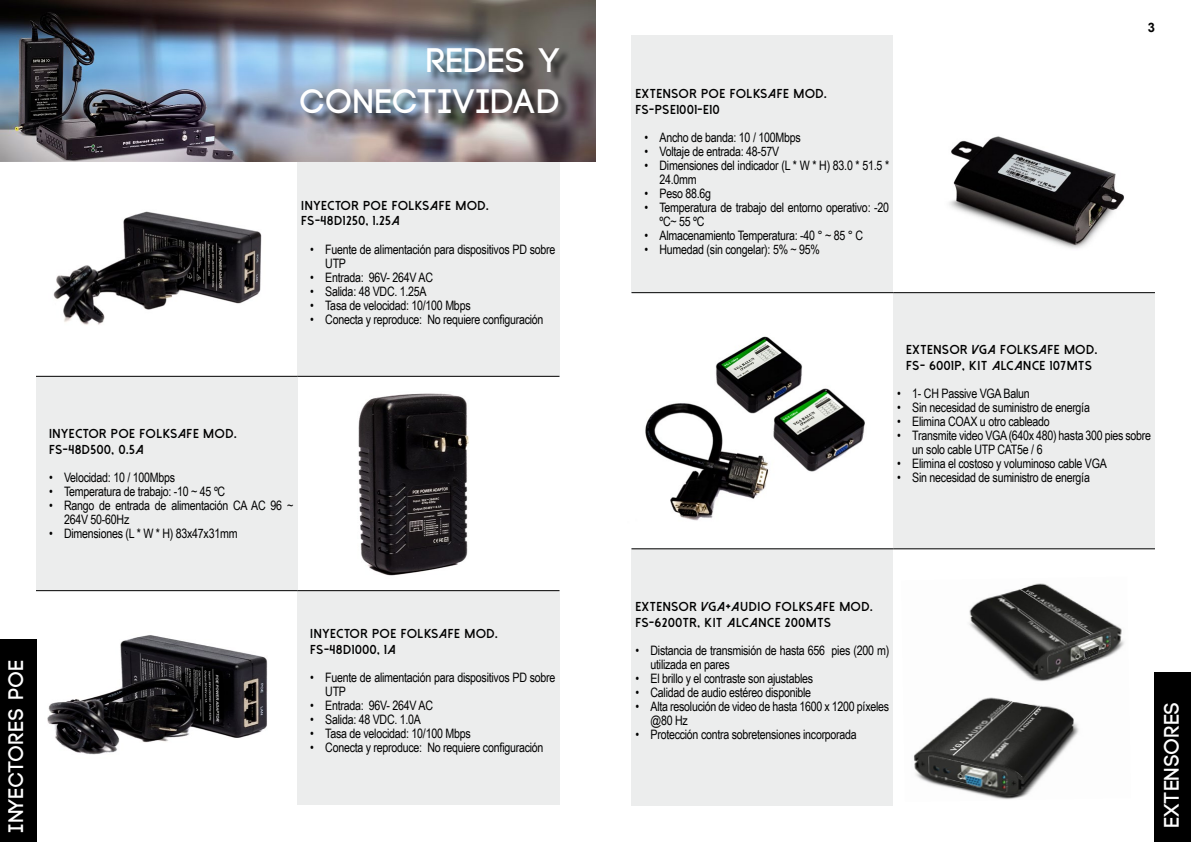
<style>
.page{position:relative;width:1191px;height:842px;background:#fff}
.page>*{position:absolute;margin:0;border:0;box-sizing:border-box;transform-origin:0 0}
.t1{font:700 34px/40.8px "Code";letter-spacing:.05em;color:#fff;text-align:right}
.t2{font:700 21px "Code";letter-spacing:.05em;color:#fff}
.t3{font:13px/14px "Arial Narrow";letter-spacing:-.02em;color:#000}
.t4{font:800 13px/15.6px "Dolce Vita";letter-spacing:.05em;color:#000}
.t5{font:700 13px "Arial";color:#000}
</style>
<div class="page">
<img style="left:0;top:0;width:595px;height:162px">
<div style="left:302px;top:49px;width:269px;height:77px;background:#000;opacity:.75"></div>
<div style="left:0;top:639px;width:36px;height:203px;background:#000"></div>
<div style="left:1155px;top:672px;width:36px;height:170px;background:#000"></div>
<div style="left:297px;top:162px;width:262px;height:214px;background:#eceded"></div>
<div style="left:36px;top:376px;width:261px;height:215px;background:#eceded"></div>
<div style="left:297px;top:591px;width:262px;height:214px;background:#eceded"></div>
<hr style="left:36px;top:376px;width:261px;height:1px;background:#000">
<hr style="left:297px;top:376px;width:262px;height:1px;background:#000">
<hr style="left:36px;top:590px;width:261px;height:1px;background:#000">
<hr style="left:297px;top:590px;width:262px;height:1px;background:#000">
<div style="left:631px;top:36px;width:262px;height:257px;background:#eceded"></div>
<div style="left:893px;top:293px;width:262px;height:256px;background:#eceded"></div>
<div style="left:631px;top:549px;width:262px;height:257px;background:#eceded"></div>
<hr style="left:631px;top:292px;width:262px;height:1px;background:#000">
<hr style="left:893px;top:292px;width:262px;height:1px;background:#000">
<hr style="left:631px;top:548px;width:262px;height:1px;background:#000">
<hr style="left:893px;top:548px;width:262px;height:1px;background:#000">
<img style="left:949px;top:136px;width:175px;height:113px">
<img style="left:358px;top:393px;width:111px;height:183px">
<img style="left:47px;top:635px;width:221px;height:120px">
<img style="left:53px;top:211px;width:209px;height:114px">
<img style="left:645px;top:336px;width:220px;height:185px">
<img style="left:913px;top:583px;width:211px;height:217px">
<h1 class="t1" style="left:301px;top:41px;width:260px">REDES Y<br>CONECTIVIDAD</h1>
<p class="t4" style="left:301px;top:197px;width:189px">INYECTOR POE FOLKSAFE MOD.<br>FS-48D1250, 1.25A</p>
<p class="t3" style="left:325px;top:242px;width:232px;text-indent:-15px">• Fuente de alimentación para dispositivos PD sobre<br>UTP</p>
<p class="t3" style="left:310px;top:270px;width:124px">• Entrada: 96V- 264V AC</p>
<p class="t3" style="left:310px;top:284px;width:118px">• Salida: 48 VDC. 1.25A</p>
<p class="t3" style="left:310px;top:298px;width:162px">• Tasa de velocidad: 10/100 Mbps</p>
<p class="t3" style="left:310px;top:312px;width:235px">• Conecta y reproduce: No requiere configuración</p>
<p class="t4" style="left:49px;top:426px;width:189px">INYECTOR POE FOLKSAFE MOD.<br>FS-48D500, 0.5A</p>
<p class="t3" style="left:49px;top:470px;width:128px">• Velocidad: 10 / 100Mbps</p>
<p class="t3" style="left:49px;top:484px;width:178px">• Temperatura de trabajo: -10 ~ 45 ºC</p>
<p class="t3" style="left:64px;top:498px;width:231px;text-indent:-15px">• Rango de entrada de alimentación CA AC 96 ~<br>264V 50-60Hz</p>
<p class="t3" style="left:49px;top:526px;width:190px">• Dimensiones (L * W * H) 83x47x31mm</p>
<h2 class="t2" style="left:5px;top:832px;width:173px;rotate:-90deg">INYECTORES POE</h2>
<p class="t4" style="left:310px;top:626px;width:189px">INYECTOR POE FOLKSAFE MOD.<br>FS-48D1000, 1A</p>
<p class="t3" style="left:325px;top:670px;width:232px;text-indent:-15px">• Fuente de alimentación para dispositivos PD sobre<br>UTP</p>
<p class="t3" style="left:310px;top:698px;width:124px">• Entrada: 96V- 264V AC</p>
<p class="t3" style="left:310px;top:712px;width:112px">• Salida: 48 VDC. 1.0A</p>
<p class="t3" style="left:310px;top:726px;width:162px">• Tasa de velocidad: 10/100 Mbps</p>
<p class="t3" style="left:310px;top:740px;width:235px">• Conecta y reproduce: No requiere configuración</p>
<p class="t4" style="left:635px;top:86px;width:193px">EXTENSOR POE FOLKSAFE MOD.<br>FS-PSE1001-E10</p>
<p class="t3" style="left:644px;top:130px;width:158px">• Ancho de banda: 10 / 100Mbps</p>
<p class="t3" style="left:644px;top:144px;width:136px">• Voltaje de entrada: 48-57V</p>
<p class="t3" style="left:659px;top:158px;width:231px;text-indent:-15px">• Dimensiones del indicador (L * W * H) 83.0 * 51.5 *<br>24.0mm</p>
<p class="t3" style="left:644px;top:186px;width:68px">• Peso 88.6g</p>
<p class="t3" style="left:659px;top:200px;width:231px;text-indent:-15px">• Temperatura de trabajo del entorno operativo: -20 ºC~ 55 ºC</p>
<p class="t3" style="left:644px;top:228px;width:220px">• Almacenamiento Temperatura: -40 ° ~ 85 ° C</p>
<p class="t3" style="left:644px;top:242px;width:177px">• Humedad (sin congelar): 5% ~ 95%</p>
<p class="t5" style="left:1147px;top:19px;width:9px">3</p>
<p class="t4" style="left:906px;top:342px;width:193px">EXTENSOR VGA FOLKSAFE MOD.<br>FS- 6001P, KIT ALCANCE 107MTS</p>
<p class="t3" style="left:897px;top:386px;width:134px">• 1- CH Passive VGA Balun</p>
<p class="t3" style="left:897px;top:400px;width:194px">• Sin necesidad de suministro de energía</p>
<p class="t3" style="left:897px;top:414px;width:154px">• Elimina COAX u otro cableado</p>
<p class="t3" style="left:912px;top:428px;width:240px;text-indent:-15px">• Transmite video VGA (640x 480) hasta 300 pies sobre un solo cable UTP CAT5e / 6</p>
<p class="t3" style="left:897px;top:456px;width:211px">• Elimina el costoso y voluminoso cable VGA</p>
<p class="t3" style="left:897px;top:470px;width:194px">• Sin necesidad de suministro de energía</p>
<p class="t4" style="left:635px;top:599px;width:239px">EXTENSOR VGA+AUDIO FOLKSAFE MOD.<br>FS-6200TR, KIT ALCANCE 200MTS</p>
<p class="t3" style="left:650px;top:643px;width:240px;text-indent:-15px">• Distancia de transmisión de hasta 656 pies (200 m) utilizada en pares</p>
<p class="t3" style="left:635px;top:671px;width:179px">• El brillo y el contraste son ajustables</p>
<p class="t3" style="left:635px;top:685px;width:177px">• Calidad de audio estéreo disponible</p>
<p class="t3" style="left:650px;top:699px;width:240px;text-indent:-15px">• Alta resolución de video de hasta 1600 x 1200 píxeles @80 Hz</p>
<p class="t3" style="left:635px;top:727px;width:223px">• Protección contra sobretensiones incorporada</p>
<h2 class="t2" style="left:1160px;top:827px;width:127px;rotate:-90deg">EXTENSORES</h2>
</div>
